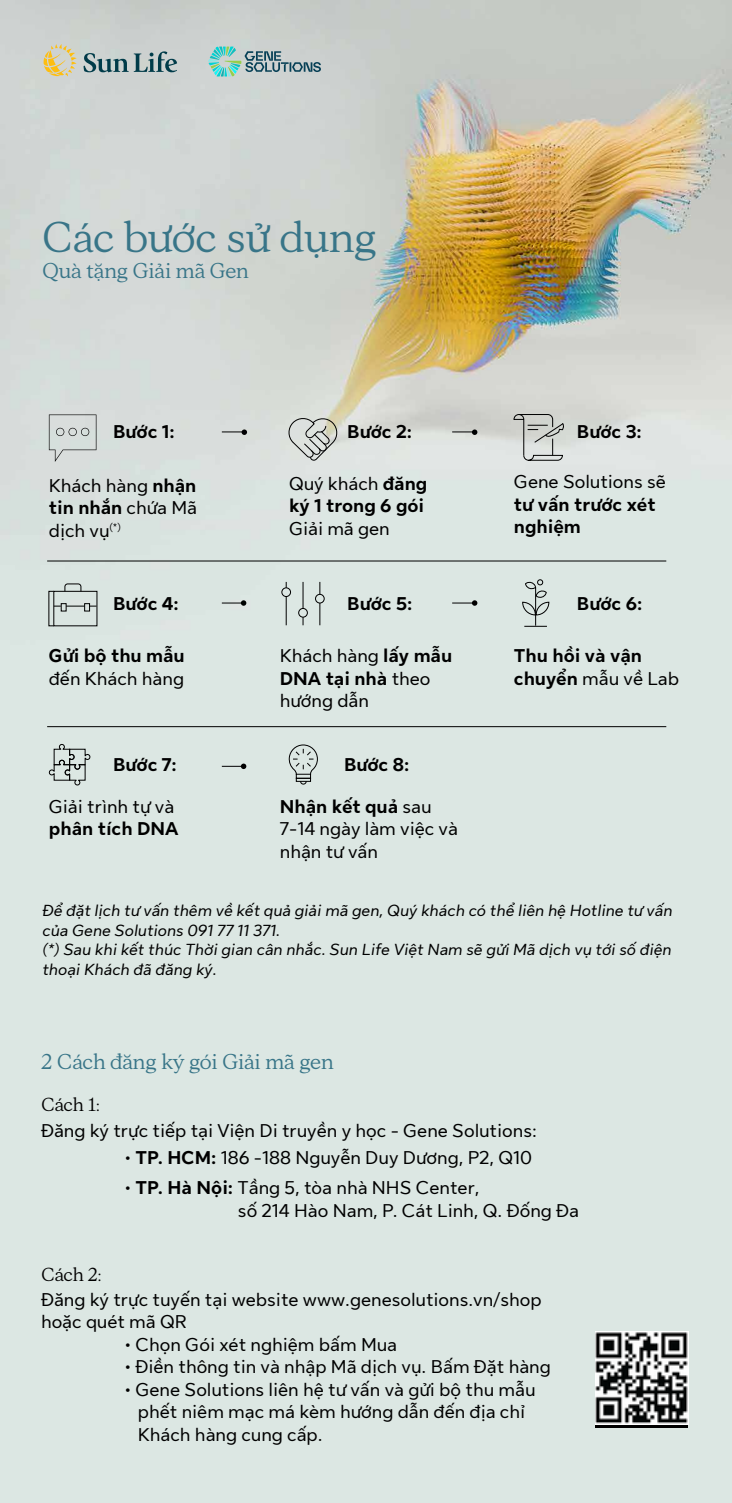
<style>
.page{position:relative;width:732px;height:1503px;background:#fff}
.page>*{position:absolute;margin:0;border:0;box-sizing:border-box;transform-origin:0 0}
.t1{font:42.81px "Sun Life New Display";color:#387588}
.t2{font:21.38px "Sun Life New Display";color:#387588}
.t3{font:18.75px/22.5px "Sun Life New Text";color:#000}
.t4{font:700 18.75px/22.5px "Sun Life New Text";color:#000}
.t5{font:18.75px "Sun Life New Display";color:#000}
.t6{font:italic 16.25px/19.5px "Sun Life New Text";color:#000}
.s1{font-weight:700}
.s2{font-weight:400}
</style>
<div class="page">
<img style="left:0;top:0;width:731px;height:1502px">
<hr style="left:47px;top:560px;width:619px;height:1px;background:#000">
<hr style="left:47px;top:726px;width:619px;height:1px;background:#000">
<svg style="left:49px;top:414px;width:47px;height:48px"></svg>
<svg style="left:286px;top:416px;width:53px;height:45px"></svg>
<svg style="left:513px;top:414px;width:51px;height:47px"></svg>
<svg style="left:286px;top:596px;width:1px;height:29px"></svg>
<div style="left:281px;top:587px;width:10px;height:9px;border:1px solid #000;border-radius:50%"></div>
<svg style="left:319px;top:582px;width:1px;height:12px"></svg>
<svg style="left:319px;top:603px;width:1px;height:22px"></svg>
<div style="left:315px;top:594px;width:9px;height:9px;border:1px solid #000;border-radius:50%"></div>
<svg style="left:302px;top:582px;width:1px;height:26px"></svg>
<div style="left:298px;top:608px;width:9px;height:9px;border:1px solid #000;border-radius:50%"></div>
<svg style="left:54px;top:605px;width:42px;height:1px"></svg>
<div style="left:84px;top:603px;width:6px;height:8px;border:1px solid #000"></div>
<div style="left:61px;top:603px;width:5px;height:8px;border:1px solid #000"></div>
<svg style="left:64px;top:583px;width:17px;height:9px"></svg>
<svg style="left:522px;top:579px;width:27px;height:48px"></svg>
<svg style="left:49px;top:743px;width:41px;height:42px"></svg>
<svg style="left:288px;top:744px;width:30px;height:40px"></svg>
<svg style="left:222px;top:429px;width:25px;height:6px"></svg>
<svg style="left:452px;top:429px;width:25px;height:6px"></svg>
<svg style="left:452px;top:600px;width:25px;height:5px"></svg>
<svg style="left:222px;top:600px;width:24px;height:5px"></svg>
<svg style="left:222px;top:763px;width:24px;height:6px"></svg>
<div style="left:595px;top:1335px;width:92px;height:92px;background:linear-gradient(to right,#000,#000)"></div>
<svg style="left:208px;top:47px;width:113px;height:29px"></svg>
<svg style="left:84px;top:51px;width:93px;height:21px"></svg>
<svg style="left:44px;top:44px;width:33px;height:32px"></svg>
<img style="left:595px;top:1330px;width:93px;height:94px">
<h1 class="t1" style="left:42px;top:208px;width:335px">Các bước sử dụng</h1>
<p class="t2" style="left:42px;top:256px;width:208px">Quà tặng Giải mã Gen</p>
<p class="t4" style="left:113px;top:419px;width:63px">Bước 1:</p>
<p class="t3" style="left:49px;top:473px;width:150px;text-align:justify">Khách hàng <span class="s1">nhận tin nhắn</span> chứa Mã dịch vụ<sup>(*)</sup></p>
<p class="t4" style="left:113px;top:591px;width:67px">Bước 4:</p>
<p class="t4" style="left:49px;top:643px;width:137px">Gửi bộ thu mẫu</p>
<p class="t3" style="left:49px;top:666px;width:136px">đến Khách hàng</p>
<p class="t4" style="left:113px;top:752px;width:65px">Bước 7:</p>
<p class="t3" style="left:49px;top:793px;width:127px">Giải trình tự và</p>
<p class="t4" style="left:49px;top:816px;width:131px">phân tích DNA</p>
<p class="t4" style="left:347px;top:419px;width:66px">Bước 2:</p>
<p class="t4" style="left:289px;top:471px;width:140px"><span class="s2">Quý khách</span> đăng ký 1 trong 6 gói</p>
<p class="t3" style="left:289px;top:516px;width:102px">Giải mã gen</p>
<p class="t4" style="left:347px;top:591px;width:67px">Bước 5:</p>
<p class="t3" style="left:280px;top:643px;width:174px">Khách hàng <span class="s1">lấy mẫu<br>DNA tại nhà</span> theo hướng dẫn</p>
<p class="t4" style="left:344px;top:752px;width:67px">Bước 8:</p>
<p class="t3" style="left:280px;top:793px;width:180px"><span class="s1">Nhận kết quả</span> sau<br>7-14 ngày làm việc và nhận tư vấn</p>
<p class="t4" style="left:576px;top:419px;width:66px">Bước 3:</p>
<p class="t3" style="left:513px;top:469px;width:153px">Gene Solutions sẽ</p>
<p class="t4" style="left:513px;top:491px;width:143px">tư vấn trước xét nghiệm</p>
<p class="t4" style="left:576px;top:591px;width:67px">Bước 6:</p>
<p class="t4" style="left:513px;top:643px;width:166px">Thu hồi và vận chuyển <span class="s2">mẫu về Lab</span></p>
<p class="t6" style="left:42px;top:899px;width:631px">Để đặt lịch tư vấn thêm về kết quả giải mã gen, Quý khách có thể liên hệ Hotline tư vấn của Gene Solutions 091 77 11 371.<br>(*) Sau khi kết thúc Thời gian cân nhắc. Sun Life Việt Nam sẽ gửi Mã dịch vụ tới số điện thoại Khách đã đăng ký.</p>
<p class="t2" style="left:41px;top:1046px;width:293px">2 Cách đăng ký gói Giải mã gen</p>
<p class="t5" style="left:41px;top:1092px;width:60px">Cách 1:</p>
<p class="t3" style="left:41px;top:1117px;width:497px">Đăng ký trực tiếp tại Viện Di truyền y học - Gene Solutions:</p>
<p class="t3" style="left:125px;top:1145px;width:408px">• <span class="s1">TP. HCM:</span> 186 -188 Nguyễn Duy Dương, P2, Q10</p>
<p class="t3" style="left:238px;top:1175px;width:342px;text-indent:-113px">• <span class="s1">TP. Hà Nội:</span> Tầng 5, tòa nhà NHS Center,<br>số 214 Hào Nam, P. Cát Linh, Q. Đống Đa</p>
<p class="t5" style="left:41px;top:1261px;width:61px">Cách 2:</p>
<p class="t3" style="left:41px;top:1286px;width:502px">Đăng ký trực tuyến tại website www.genesolutions.vn/shop hoặc quét mã QR</p>
<p class="t3" style="left:125px;top:1331px;width:273px">• Chọn Gói xét nghiệm bấm Mua</p>
<p class="t3" style="left:125px;top:1354px;width:427px">• Điền thông tin và nhập Mã dịch vụ. Bấm Đặt hàng</p>
<p class="t3" style="left:138px;top:1376px;width:399px;text-indent:-13px">• Gene Solutions liên hệ tư vấn và gửi bộ thu mẫu phết niêm mạc má kèm hướng dẫn đến địa chỉ<br>Khách hàng cung cấp.</p>
</div>
